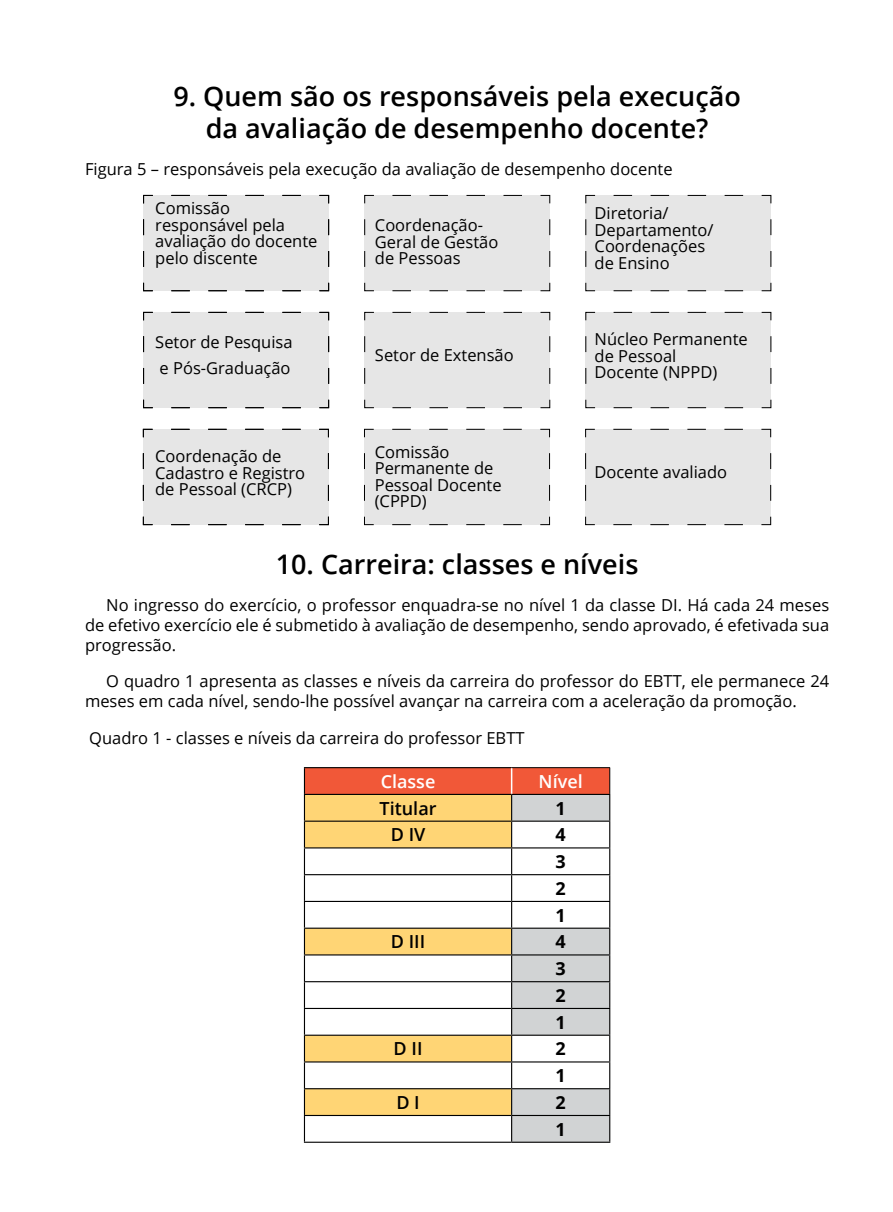
<style>
.page{position:relative;width:893px;height:1212px;background:#fff}
.page>*{position:absolute;margin:0;border:0;box-sizing:border-box;transform-origin:0 0}
.t1{font:600 27px/32.4px "Open Sans";color:#000;text-align:center}
.t2{font:600 18px "Open Sans";color:#000}
.t3{font:700 18px/26.7px "Open Sans";color:#000;text-align:justify}
.t4{font:600 18px "Open Sans";color:#fff}
.t5{font:16.5px/16.5px "Open Sans";color:#000}
</style>
<div class="page">
<div style="left:143px;top:195px;width:186px;height:96px;background:#e6e6e6"></div>
<div style="left:585px;top:195px;width:187px;height:96px;background:#e6e6e6"></div>
<div style="left:364px;top:195px;width:186px;height:96px;background:#e6e6e6"></div>
<div style="left:143px;top:312px;width:186px;height:96px;background:#e6e6e6"></div>
<div style="left:585px;top:312px;width:187px;height:96px;background:#e6e6e6"></div>
<div style="left:364px;top:312px;width:186px;height:96px;background:#e6e6e6"></div>
<div style="left:143px;top:429px;width:186px;height:96px;background:#e6e6e6"></div>
<div style="left:585px;top:429px;width:186px;height:96px;background:#e6e6e6"></div>
<div style="left:364px;top:429px;width:186px;height:96px;background:#e6e6e6"></div>
<hr style="left:304px;top:1142px;width:208px;height:1px;background:#000">
<hr style="left:512px;top:1142px;width:98px;height:1px;background:#000">
<hr style="left:512px;top:767px;width:98px;height:1px;background:#000">
<hr style="left:304px;top:767px;width:208px;height:1px;background:#000">
<svg style="left:304px;top:768px;width:306px;height:374px"></svg>
<hr style="left:304px;top:794px;width:208px;height:1px;background:#000">
<h1 class="t1" style="left:173px;top:79px;width:569px">9. Quem são os responsáveis pela execução da avaliação de desempenho docente?</h1>
<p class="t5" style="left:85px;top:160px;width:589px">Figura 5 – responsáveis pela execução da avaliação de desempenho docente</p>
<p class="t5" style="left:155px;top:200px;width:164px">Comissão responsável pela avaliação do docente pelo discente</p>
<p class="t5" style="left:375px;top:217px;width:125px">Coordenação-<br>Geral de Gestão de Pessoas</p>
<p class="t5" style="left:595px;top:205px;width:120px">Diretoria/<br>Departamento/<br>Coordenações de Ensino</p>
<p class="t5" style="left:155px;top:329px;width:139px;line-height:26px">Setor de Pesquisa e Pós-Graduação</p>
<p class="t5" style="left:375px;top:346px;width:140px">Setor de Extensão</p>
<p class="t5" style="left:155px;top:447px;width:152px">Coordenação de<br>Cadastro e Registro de Pessoal (CRCP)</p>
<p class="t5" style="left:375px;top:443px;width:128px">Comissão<br>Permanente de<br>Pessoal Docente (CPPD)</p>
<p class="t5" style="left:595px;top:331px;width:155px">Núcleo Permanente de Pessoal<br>Docente (NPPD)</p>
<p class="t5" style="left:594px;top:463px;width:134px">Docente avaliado</p>
<h1 class="t1" style="left:276px;top:548px;width:364px">10. Carreira: classes e níveis</h1>
<p class="t5" style="left:85px;top:595px;width:746px;line-height:19.8px;text-align:justify;text-indent:21px">No ingresso do exercício, o professor enquadra-se no nível 1 da classe DI. Há cada 24 meses de efetivo exercício ele é submetido à avaliação de desempenho, sendo aprovado, é efetivada sua progressão.</p>
<p class="t5" style="left:85px;top:671px;width:746px;line-height:19.8px;text-indent:21px">O quadro 1 apresenta as classes e níveis da carreira do professor do EBTT, ele permanece 24 meses em cada nível, sendo-lhe possível avançar na carreira com a aceleração da promoção.</p>
<p class="t5" style="left:89px;top:729px;width:437px">Quadro 1 - classes e níveis da carreira do professor EBTT</p>
<p class="t4" style="left:381px;top:769px;width:56px">Classe</p>
<p class="t4" style="left:539px;top:769px;width:46px">Nível</p>
<p class="t2" style="left:380px;top:796px;width:58px">Titular</p>
<p class="t3" style="left:556px;top:794px;width:12px">1</p>
<p class="t2" style="left:391px;top:822px;width:36px">D IV</p>
<p class="t3" style="left:556px;top:821px;width:12px">4<br>3<br>2<br>1</p>
<p class="t2" style="left:391px;top:929px;width:36px">D III</p>
<p class="t3" style="left:556px;top:928px;width:12px">4<br>3<br>2<br>1</p>
<p class="t2" style="left:394px;top:1036px;width:30px">D II</p>
<p class="t3" style="left:556px;top:1035px;width:12px">2<br>1</p>
<p class="t2" style="left:396px;top:1090px;width:25px">D I</p>
<p class="t3" style="left:556px;top:1088px;width:12px">2<br>1</p>
</div>
